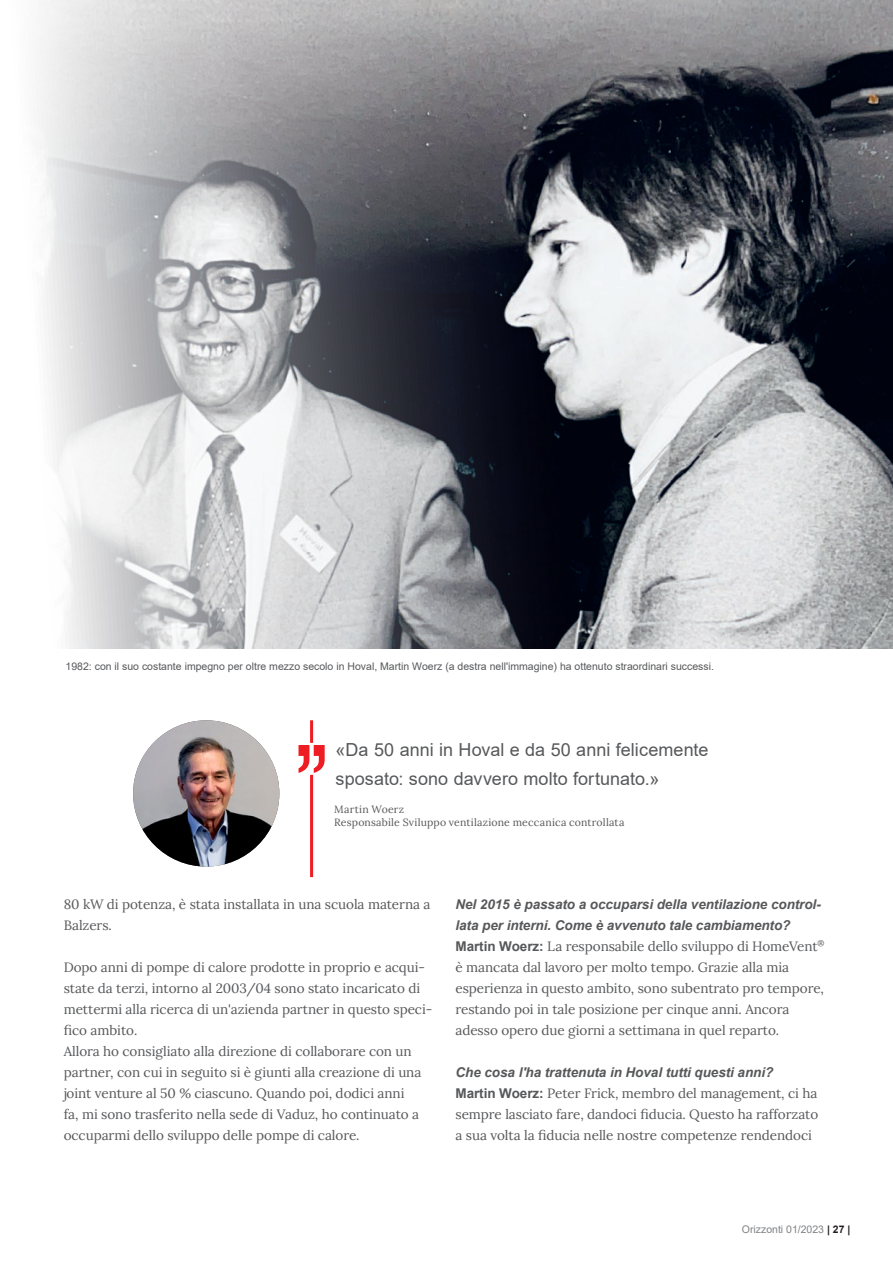
<style>
.page{position:relative;width:893px;height:1263px;background:#fff}
.page>*{position:absolute;margin:0;border:0;box-sizing:border-box;transform-origin:0 0}
.t1{font:18px/28.5px "Arial";letter-spacing:.005em;color:#57585a}
.t2{font:13.5px/21px "Lora";letter-spacing:-.005em;color:#57585a}
.t3{font:italic 700 13.5px/21px "Arial";letter-spacing:-.005em;color:#57585a}
.t4{font:10.5px "Arial";color:#57585a}
.t5{font:10.5px/13.5px "Lora";letter-spacing:.02em;color:#57585a}
.t6{font:10.5px "Arial";color:#808285}
.s1{font-family:"Arial";font-weight:700}
.s2{font-weight:700;color:#231f20}
</style>
<div class="page">
<img style="left:36px;top:0;width:857px;height:648px">
<img style="left:133px;top:720px;width:146px;height:146px;border-radius:73px">
<hr style="left:310px;top:775px;width:3px;height:102px;background:#ee1d23">
<svg style="left:298px;top:745px;width:27px;height:28px"></svg>
<hr style="left:310px;top:720px;width:3px;height:23px;background:#ee1d23">
<p class="t4" style="left:66px;top:659px;width:650px">1982: con il suo costante impegno per oltre mezzo secolo in Hoval, Martin Woerz (a destra nell'immagine) ha ottenuto straordinari successi.</p>
<h1 class="t1" style="left:336px;top:735px;width:374px">«Da 50 anni in Hoval e da 50 anni felicemente sposato: sono davvero molto fortunato.»</h1>
<p class="t5" style="left:334px;top:801px;width:292px">Martin Woerz<br>Responsabile Sviluppo ventilazione meccanica controllata</p>
<p class="t2" style="left:64px;top:892px;width:368px">80 kW di potenza, è stata installata in una scuola materna a<br>Balzers.</p>
<p class="t2" style="left:64px;top:955px;width:370px">Dopo anni di pompe di calore prodotte in proprio e acqui&shy;state da terzi, intorno al 2003/04 sono stato incaricato di mettermi alla ricerca di un'azienda partner in questo speci&shy;fico ambito.<br>Allora ho consigliato alla direzione di collaborare con un partner, con cui in seguito si è giunti alla creazione di una joint venture al 50 % ciascuno. Quando poi, dodici anni<br>fa, mi sono trasferito nella sede di Vaduz, ho continuato a occuparmi dello sviluppo delle pompe di calore.</p>
<p class="t3" style="left:455px;top:894px;width:367px">Nel 2015 è passato a occuparsi della ventilazione control&shy;lata per interni. Come è avvenuto tale cambiamento?</p>
<p class="t2" style="left:455px;top:934px;width:371px"><span class="s1">Martin Woerz:</span> La responsabile dello sviluppo di HomeVent<sup>® </sup>è mancata dal lavoro per molto tempo. Grazie alla mia esperienza in questo ambito, sono subentrato pro tempore, restando poi in tale posizione per cinque anni. Ancora adesso opero due giorni a settimana in quel reparto.</p>
<p class="t3" style="left:455px;top:1062px;width:319px">Che cosa l'ha trattenuta in Hoval tutti questi anni?</p>
<p class="t2" style="left:455px;top:1081px;width:364px;text-align:justify"><span class="s1">Martin Woerz:</span> Peter Frick, membro del management, ci ha sempre lasciato fare, dandoci fiducia. Questo ha rafforzato a sua volta la fiducia nelle nostre competenze rendendoci</p>
<p class="t6" style="left:742px;top:1222px;width:110px">Orizzonti 01/2023 <span class="s2">| 27 |</span></p>
</div>
